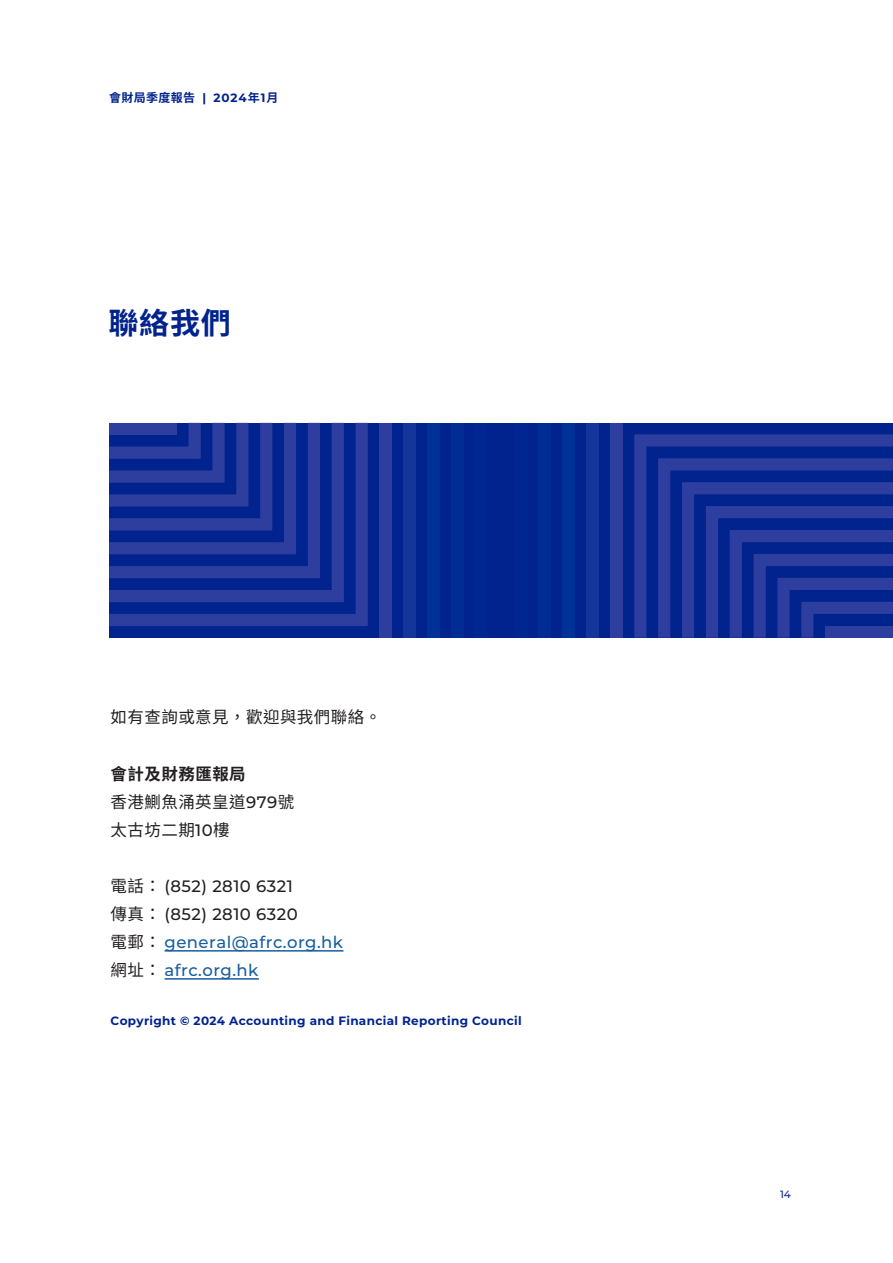
<style>
.page{position:relative;width:893px;height:1263px;background:#fff}
.page>*{position:absolute;margin:0;border:0;box-sizing:border-box;transform-origin:0 0}
.t1{font:700 30px "Noto Sans TC";color:#00238e}
.t2{font:500 16.5px/28px "Montserrat";letter-spacing:.025em;color:#175d9e}
.t3{font:16.5px/28px "Noto Sans TC";letter-spacing:.025em;color:#231f20}
.t4{font:700 12px "Montserrat";letter-spacing:.03em;color:#00238e}
.t5{font:700 12px "Noto Sans TC";letter-spacing:.03em;color:#00238e}
.t6{font:500 10.5px "Montserrat";color:#00238e}
.s1{font-family:"Montserrat"}
.s2{font-weight:700}
.s3{font-family:"Montserrat";font-weight:500}
.s4{font-family:"Noto Sans TC";font-weight:400;color:#231f20}
.s5{color:#231f20}
</style>
<div class="page">
<div style="left:109px;top:423px;width:784px;height:215px;background:#00238e"></div>
<svg style="left:634px;top:434px;width:259px;height:204px;fill:#283b9d"></svg>
<div style="left:610px;top:423px;width:13px;height:215px;background:#2d3e9f"></div>
<div style="left:587px;top:423px;width:12px;height:215px;background:#14359a"></div>
<div style="left:563px;top:423px;width:12px;height:215px;background:#003196"></div>
<div style="left:539px;top:423px;width:12px;height:215px;background:#002c94"></div>
<div style="left:515px;top:423px;width:12px;height:215px;background:#002791"></div>
<svg style="left:109px;top:423px;width:259px;height:203px;fill:#2c3d9e"></svg>
<div style="left:379px;top:423px;width:13px;height:215px;background:#2d3e9f"></div>
<div style="left:403px;top:423px;width:12px;height:215px;background:#14359a"></div>
<div style="left:427px;top:423px;width:12px;height:215px;background:#003196"></div>
<div style="left:451px;top:423px;width:12px;height:215px;background:#002c94"></div>
<div style="left:475px;top:423px;width:12px;height:215px;background:#002791"></div>
<hr style="left:165px;top:950px;width:178px;height:1px;background:#175d9e">
<hr style="left:165px;top:978px;width:94px;height:2px;background:#175d9e">
<p class="t5" style="left:109px;top:91px;width:171px">會財局季度報告 <span class="s1">| 2024</span>年<span class="s1">1</span>月</p>
<h1 class="t1" style="left:108px;top:306px;width:124px">聯絡我們</h1>
<p class="t3" style="left:111px;top:704px;width:272px">如有查詢或意見，歡迎與我們聯絡。</p>
<p class="t3" style="left:111px;top:760px;width:185px"><span class="s2">會計及財務匯報局<br></span>香港鰂魚涌英皇道<span class="s3">979</span>號太古坊二期<span class="s3">10</span>樓</p>
<p class="t2" style="left:111px;top:871px;width:234px"><span class="s4">電話：</span> <span class="s5">(852) 2810 6321<br></span><span class="s4">傳真：</span> <span class="s5">(852) 2810 6320<br></span><span class="s4">電郵：</span> general@afrc.org.hk<span class="s4">網址：</span> afrc.org.hk</p>
<p class="t4" style="left:111px;top:1012px;width:413px">Copyright © 2024 Accounting and Financial Reporting Council</p>
<p class="t6" style="left:780px;top:1187px;width:12px">14</p>
</div>
